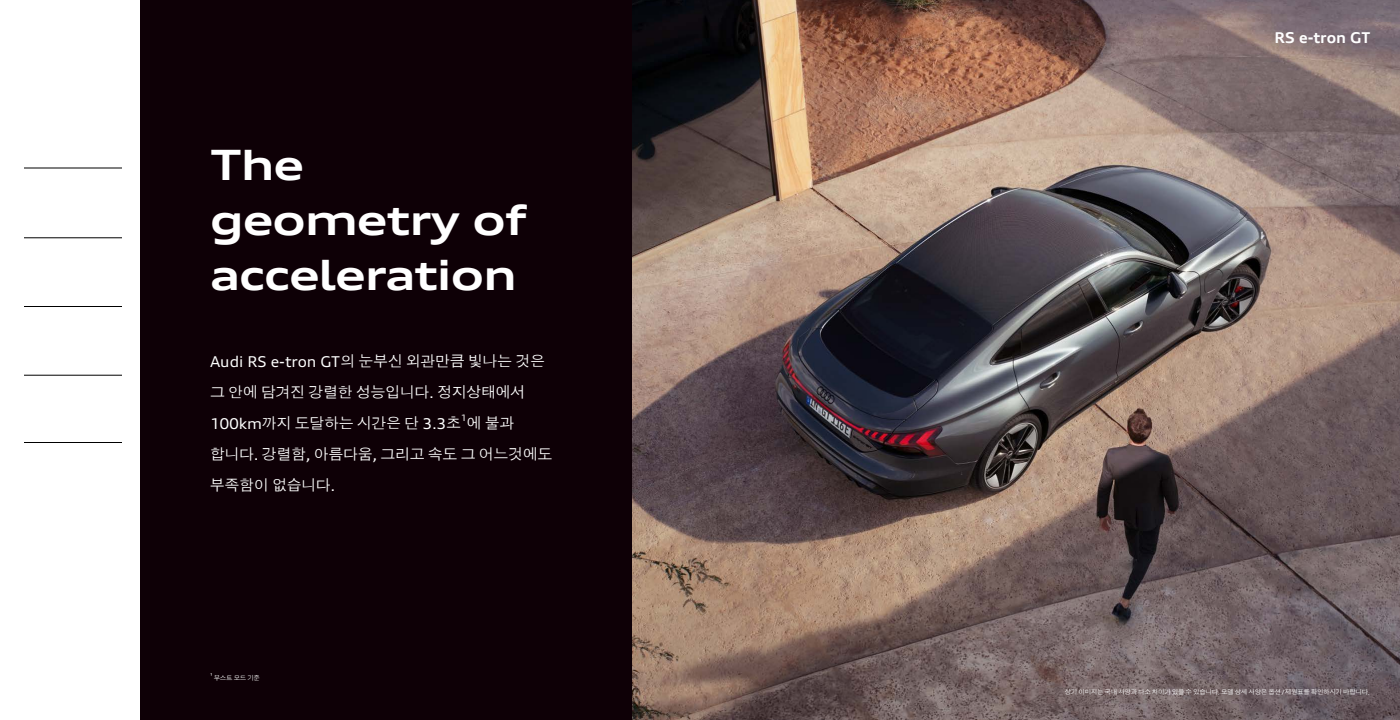
<style>
.page{position:relative;width:1400px;height:720px;background:#fff}
.page>*{position:absolute;margin:0;border:0;box-sizing:border-box;transform-origin:0 0}
.t1{font:700 expanded 42px/55px "Audi Type";letter-spacing:-.025em;color:#fff}
.t2{font:15px/31px "Audi Type KR";letter-spacing:-.025em;color:#fff}
.t3{font:expanded 15px "Audi Type";color:#fff}
.t4{font:700 expanded 15px "Audi Type";color:#fff}
.t5{font:expanded 9px "Audi Type";color:#fff}
.t6{font:6.5px "Audi Type KR";letter-spacing:-.05em;color:#fff}
.s1{font-family:"Audi Type KR";font-stretch:normal}
.s2{font-family:"Audi Type";font-stretch:expanded}
</style>
<div class="page">
<hr style="left:24px;top:168px;width:98px;height:1px;background:#000">
<hr style="left:24px;top:238px;width:98px;height:1px;background:#000">
<hr style="left:24px;top:306px;width:98px;height:1px;background:#000">
<hr style="left:24px;top:375px;width:98px;height:1px;background:#000">
<hr style="left:24px;top:442px;width:98px;height:1px;background:#000">
<div style="left:140px;top:0;width:1260px;height:720px;background:#0e0006"></div>
<img style="left:632px;top:0;width:768px;height:720px">
<h1 class="t1" style="left:210px;top:137px;width:318px">The geometry of acceleration</h1>
<p class="t3" style="left:210px;top:352px;width:337px">Audi RS e-tron GT<span class="s1">의 눈부신 외관만큼 빛나는 것은</span></p>
<p class="t2" style="left:210px;top:376px;width:317px">그 안에 담겨진 강렬한 성능입니다<span class="s2">.</span> 정지상태에서<br><span class="s2">100km</span>까지 도달하는 시간은 단 <span class="s2">3.3</span>초 에 불과</p>
<p class="t5" style="left:461px;top:413px;width:7px">1</p>
<p class="t2" style="left:210px;top:438px;width:344px">합니다<span class="s2">.</span> 강렬함<span class="s2">,</span> 아름다움<span class="s2">,</span> 그리고 속도 그 어느것에도 부족함이 없습니다<span class="s2">.</span></p>
<p class="t6" style="left:210px;top:674px;width:52px"><sup>1</sup> 부스트 모드 기준</p>
<p class="t4" style="left:1275px;top:28px;width:97px">RS e-tron GT</p>
<p class="t6" style="left:1065px;top:688px;width:307px">상기 이미지는 국내 사양과 다소 차이가 있을 수 있습니다<span class="s2">.</span> 모델 상세 사양은 옵션<span class="s2">/</span>제원표를 확인하시기 바랍니다<span class="s2">.</span></p>
</div>
